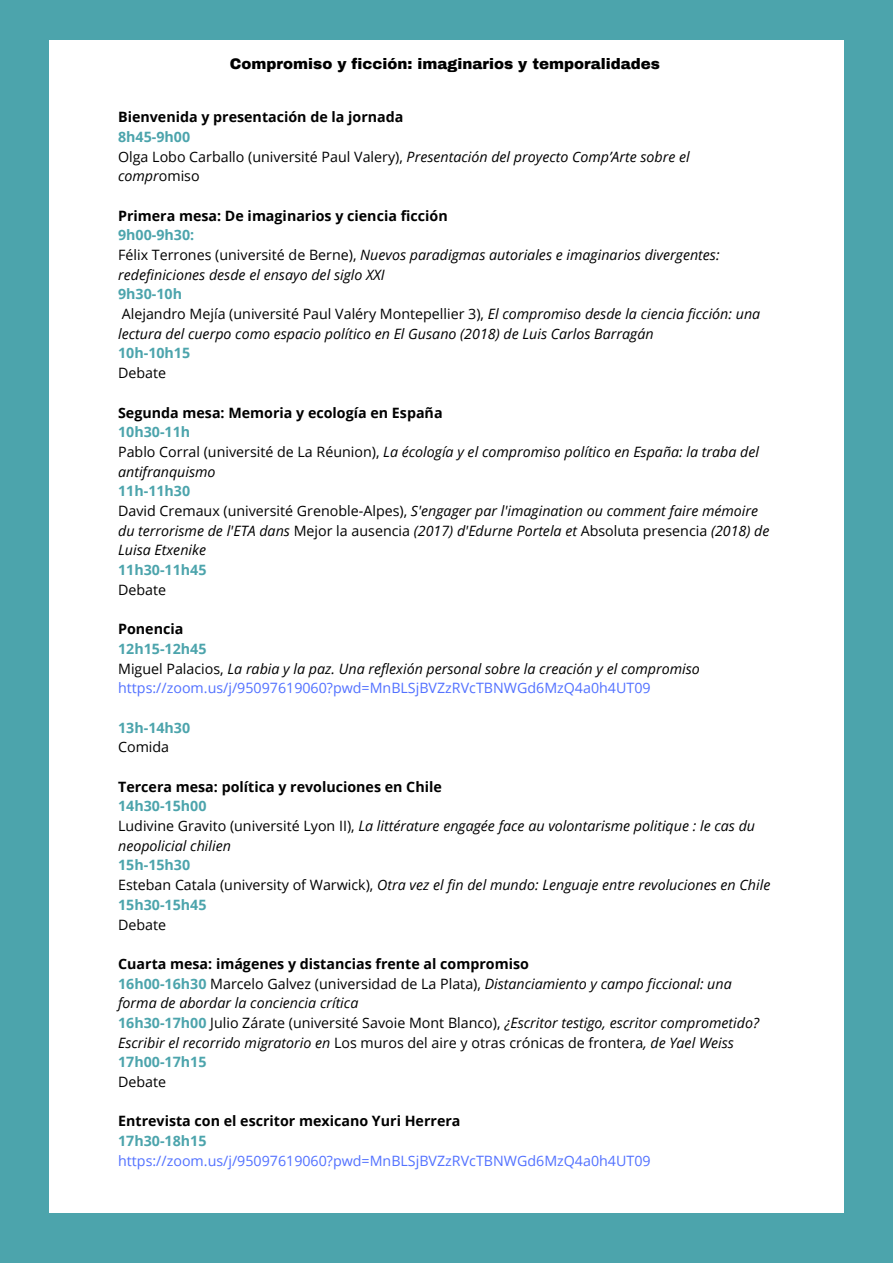
<style>
.page{position:relative;width:893px;height:1263px;background:#4ca4ac}
.page>*{position:absolute;margin:0;border:0;box-sizing:border-box;transform-origin:0 0}
.t1{font:900 15px "Archivo";color:#000}
.t2{font:italic 14.25px/19.6px "Open Sans";color:#000}
.t3{font:14.25px/19.6px "Open Sans";color:#5271ff}
.t4{font:14.25px/19.6px "Open Sans";color:#000}
.t5{font:700 14.25px/19.6px "Open Sans";color:#4ca4ac}
.s1{font-weight:700}
.s2{font-weight:700;color:#4ca4ac}
.s3{font-style:italic}
.s4{font-weight:700;font-style:normal}
.s5{font-weight:700;font-style:normal;color:#4ca4ac}
.s6{font-style:normal}
.s7{font-weight:700;color:#000}
.s8{color:#000}
.s9{font-style:italic;color:#000}
.s10{font-weight:400;color:#000}
</style>
<div class="page">
<div style="left:50px;top:40px;width:793px;height:1172px;background:#fff"></div>
<h1 class="t1" style="left:230px;top:55px;width:431px">Compromiso y ficción: imaginarios y temporalidades</h1>
<h1 class="t4" style="left:118px;top:107px;width:573px"><span class="s1">Bienvenida y presentación de la jornada<br></span><span class="s2">8h45-9h00<br></span>Olga Lobo Carballo (université Paul Valery), <span class="s3">Presentación del proyecto Comp’Arte sobre el compr</span>omiso</h1>
<h1 class="t2" style="left:118px;top:205px;width:643px"><span class="s4">Primera mesa: De imaginarios y ciencia ficción<br></span><span class="s5">9h00-9h30:<br></span><span class="s6">Félix Terrones (université de Berne),</span> Nuevos paradigmas autoriales e imaginarios divergentes: redefiniciones desde el ensayo del siglo XXI<br><span class="s5">9h30-10h<br></span><span class="s6">Alejandro Mejía (université Paul Valéry Montepellier 3),</span> El compromiso desde la ciencia ficción: una lectura del cuerpo como espacio político en El Gusano (2018) de Luis Carlos Barragán<br><span class="s5">10h-10h15<br></span><span class="s6">Debate</span></h1>
<h1 class="t2" style="left:118px;top:402px;width:653px"><span class="s4">Segunda mesa: Memoria y ecología en España<br></span><span class="s5">10h30-11h<br></span><span class="s6">Pablo Corral (université de La Réunion),</span> La écología y el compromiso político en España: la traba del antifranquismo<br><span class="s5">11h-11h30<br></span><span class="s6">David Cremaux (université Grenoble-Alpes),</span> S'engager par l'imagination ou comment faire mémoire du terrorisme de l'ETA dans <span class="s6">Mejor la ausencia</span> (2017) d'Edurne Portela et <span class="s6">Absoluta presencia</span> (2018) de Luisa Etxenike<br><span class="s5">11h30-11h45<br></span><span class="s6">Debate</span></h1>
<h1 class="t3" style="left:118px;top:619px;width:583px"><span class="s7">Ponencia<br></span><span class="s2">12h15-12h45<br></span><span class="s8">Miguel Palacios,</span> <span class="s9">La rabia y la paz. Una reflexión personal sobre la creación y el compromiso </span>https://zoom.us/j/95097619060?pwd=MnBLSjBVZzRVcTBNWGd6MzQ4a0h4UT09</h1>
<h1 class="t5" style="left:118px;top:717px;width:74px">13h-14h30<br><span class="s10">Comida</span></h1>
<h1 class="t2" style="left:118px;top:776px;width:654px"><span class="s4">Tercera mesa: política y revoluciones en Chile<br></span><span class="s5">14h30-15h00<br></span><span class="s6">Ludivine Gravito (université Lyon II),</span> La littérature engagée face au volontarisme politique : le cas du neopolicial chilien<br><span class="s5">15h-15h30<br></span><span class="s6">Esteban Catala (university of Warwick),</span> Otra vez el fin del mundo: Lenguaje entre revoluciones en Chile <span class="s5">15h30-15h45<br></span><span class="s6">Debate</span></h1>
<h1 class="t2" style="left:118px;top:953px;width:642px"><span class="s4">Cuarta mesa: imágenes y distancias frente al compromiso<br></span><span class="s5">16h00-16h30</span> <span class="s6">Marcelo Galvez (universidad de La Plata),</span> Distanciamiento y campo ficcional: una forma de abordar la conciencia crítica<br><span class="s5">16h30-17h00</span> <span class="s6">Julio Zárate (université Savoie Mont Blanco),</span> ¿Escritor testigo, escritor comprometido?<br>Escribir el recorrido migratorio en <span class="s6">Los muros del aire y otras crónicas de frontera</span>, de Yael Weiss <span class="s5">17h00-17h15<br></span><span class="s6">Debate</span></h1>
<h1 class="t3" style="left:118px;top:1111px;width:534px"><span class="s7">Entrevista con el escritor mexicano Yuri Herrera<br></span><span class="s2">17h30-18h15 </span>https://zoom.us/j/95097619060?pwd=MnBLSjBVZzRVcTBNWGd6MzQ4a0h4UT09</h1>
</div>
